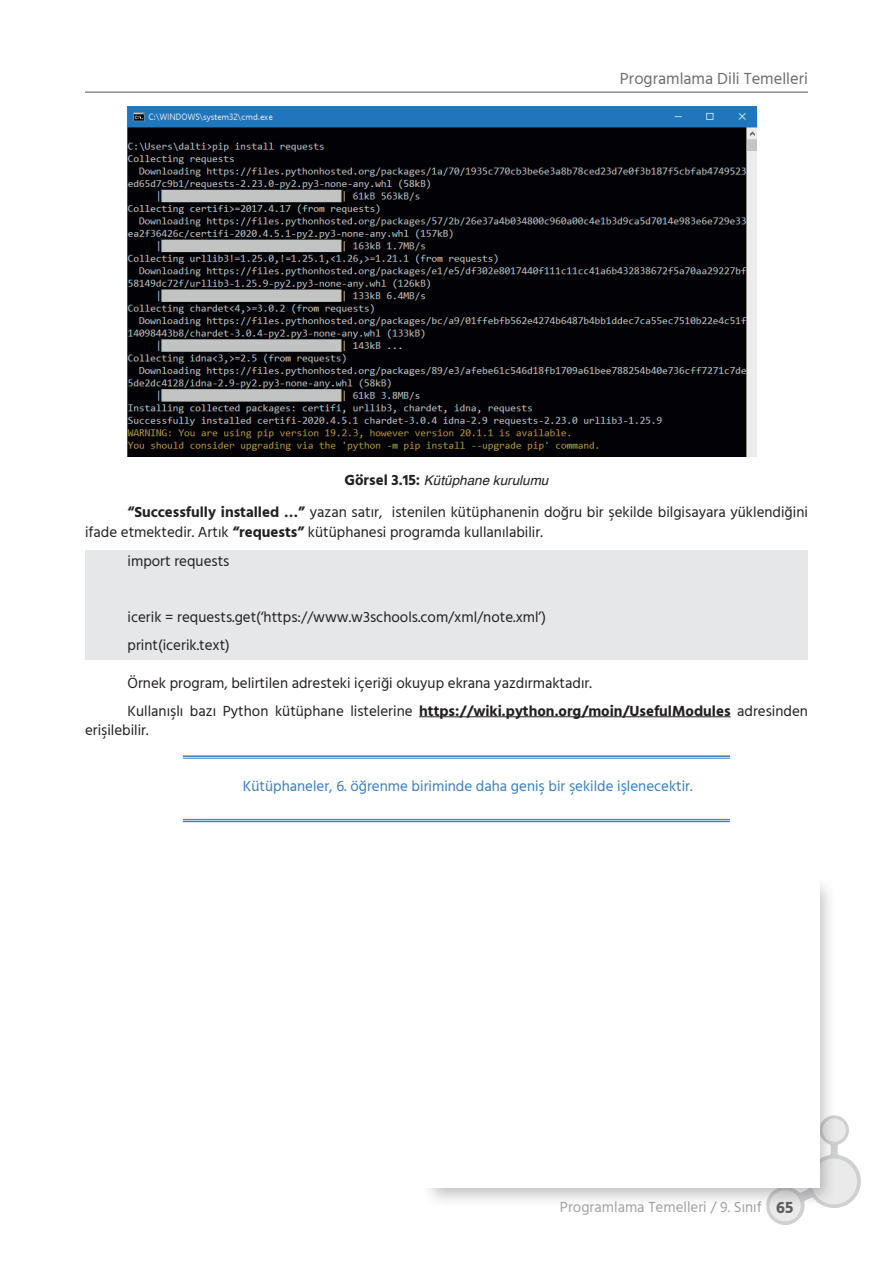
<style>
.page{position:relative;width:893px;height:1263px;background:#fff}
.page>*{position:absolute;margin:0;border:0;box-sizing:border-box;transform-origin:0 0}
.t1{font:16.5px "Hind";color:#6c6d70}
.t2{font:15px/28px "Hind";color:#231f20}
.t3{font:15px "Hind";color:#397ec1}
.t4{font:15px "Hind";color:#a0a2a5}
.t5{font:italic 13.5px "Helvetica";color:#231f20}
.s1{font-family:"Hind";font-weight:700;font-style:normal;font-size:15px}
.s2{font-weight:700}
.s3{font-weight:700;font-size:16.5px;color:#5c5c5f}
</style>
<div class="page">
<hr style="left:85px;top:91px;width:723px;height:2px;background:#8a8c8f">
<svg style="left:766px;top:1116px;width:95px;height:109px"></svg>
<div style="left:823px;top:1118px;width:23px;height:24px;background:#eaeaeb;border-radius:50%"></div>
<div style="left:770px;top:1190px;width:31px;height:31px;background:#eaeaeb;border-radius:50%"></div>
<div style="left:811px;top:1158px;width:46px;height:46px;background:#eaeaeb;border-radius:50%"></div>
<div style="left:421px;top:876px;width:416px;height:333px;background:#231f20;opacity:.27"></div>
<div style="left:201px;top:504px;width:618px;height:683px;background:#fff"></div>
<img style="left:128px;top:106px;width:629px;height:350px">
<div style="left:85px;top:551px;width:723px;height:109px;background:#e6e7e9"></div>
<hr style="left:419px;top:716px;width:312px;height:1px;background:#231f20">
<hr style="left:183px;top:755px;width:547px;height:2px;background:#397ec1">
<hr style="left:183px;top:758px;width:547px;height:1px;background:#397ec1">
<hr style="left:183px;top:821px;width:547px;height:1px;background:#397ec1">
<hr style="left:183px;top:819px;width:547px;height:1px;background:#397ec1">
<p class="t1" style="left:620px;top:67px;width:189px">Programlama Dili Temelleri</p>
<p class="t5" style="left:344px;top:469px;width:205px"><span class="s1">Görsel 3.15:</span> Kütüphane kurulumu</p>
<p class="t2" style="left:85px;top:503px;width:724px;line-height:19.5px;text-indent:43px"><span class="s2">“Successfully installed …”</span> yazan satır, istenilen kütüphanenin doğru bir şekilde bilgisayara yüklendiğini ifade etmektedir. Artık <span class="s2">“requests”</span> kütüphanesi programda kullanılabilir.</p>
<p class="t2" style="left:128px;top:548px;width:103px">import requests</p>
<p class="t2" style="left:128px;top:604px;width:420px">icerik = requests.get(‘https://www.w3schools.com/xml/note.xml’) print(icerik.text)</p>
<p class="t2" style="left:128px;top:670px;width:682px">Örnek program, belirtilen adresteki içeriği okuyup ekrana yazdırmaktadır.<br>Kullanışlı bazı Python kütüphane listelerine <span class="s2">https://wiki.python.org/moin/UsefulModules</span> adresinden</p>
<p class="t2" style="left:85px;top:717px;width:65px">erişilebilir.</p>
<p class="t3" style="left:243px;top:776px;width:451px">Kütüphaneler, 6. öğrenme biriminde daha geniş bir şekilde işlenecektir.</p>
<p class="t4" style="left:560px;top:1197px;width:235px">Programlama Temelleri / 9. Sınıf <span class="s3">65</span></p>
</div>
